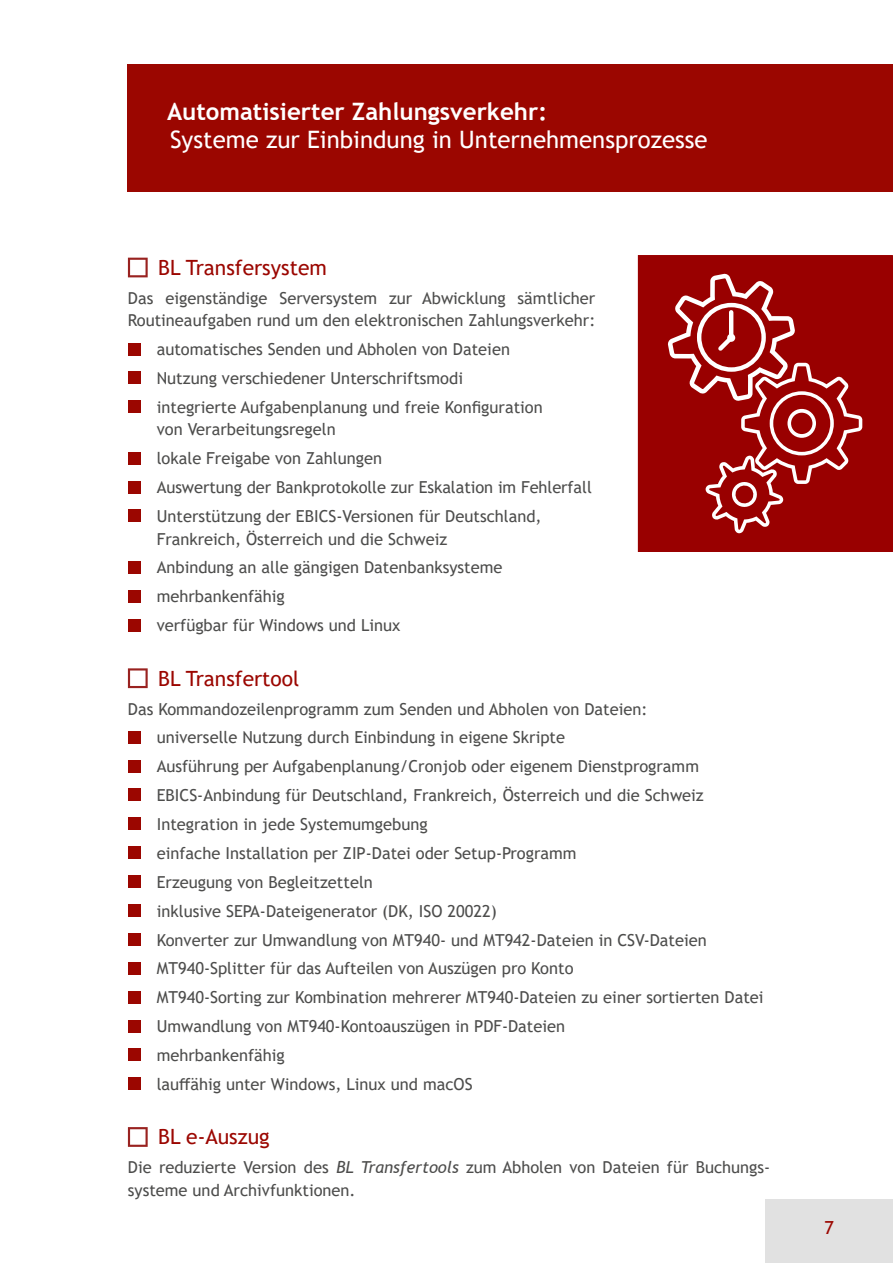
<style>
.page{position:relative;width:893px;height:1263px;background:#fff}
.page>*{position:absolute;margin:0;border:0;box-sizing:border-box;transform-origin:0 0}
.t1{font:24px "Trebuchet MS";color:#fff}
.t2{font:700 24px "Trebuchet MS";color:#fff}
.t3{font:21px "Trebuchet MS";color:#9b0600}
.t4{font:18px "Trebuchet MS";color:#9b0600}
.t5{font:16.5px/29px "Trebuchet MS";color:#4d4d4c}
.s1{font-style:italic}
</style>
<div class="page">
<div style="left:128px;top:64px;width:765px;height:127px;background:#9b0600"></div>
<svg style="left:128px;top:258px;width:20px;height:19px"></svg>
<div style="left:128px;top:343px;width:12px;height:12px;background:#9b0600"></div>
<div style="left:128px;top:372px;width:12px;height:12px;background:#9b0600"></div>
<div style="left:128px;top:401px;width:12px;height:12px;background:#9b0600"></div>
<div style="left:128px;top:452px;width:12px;height:12px;background:#9b0600"></div>
<div style="left:128px;top:481px;width:12px;height:12px;background:#9b0600"></div>
<div style="left:128px;top:510px;width:12px;height:12px;background:#9b0600"></div>
<div style="left:128px;top:561px;width:12px;height:12px;background:#9b0600"></div>
<div style="left:128px;top:590px;width:12px;height:12px;background:#9b0600"></div>
<div style="left:128px;top:619px;width:12px;height:12px;background:#9b0600"></div>
<svg style="left:128px;top:668px;width:20px;height:20px"></svg>
<div style="left:128px;top:731px;width:12px;height:12px;background:#9b0600"></div>
<div style="left:128px;top:760px;width:12px;height:12px;background:#9b0600"></div>
<div style="left:128px;top:789px;width:12px;height:12px;background:#9b0600"></div>
<div style="left:128px;top:818px;width:12px;height:12px;background:#9b0600"></div>
<div style="left:128px;top:846px;width:12px;height:13px;background:#9b0600"></div>
<div style="left:128px;top:875px;width:12px;height:13px;background:#9b0600"></div>
<div style="left:128px;top:904px;width:12px;height:13px;background:#9b0600"></div>
<div style="left:128px;top:933px;width:12px;height:12px;background:#9b0600"></div>
<div style="left:128px;top:962px;width:12px;height:12px;background:#9b0600"></div>
<div style="left:128px;top:991px;width:12px;height:12px;background:#9b0600"></div>
<div style="left:128px;top:1020px;width:12px;height:12px;background:#9b0600"></div>
<div style="left:128px;top:1049px;width:12px;height:12px;background:#9b0600"></div>
<div style="left:128px;top:1078px;width:12px;height:12px;background:#9b0600"></div>
<svg style="left:128px;top:1127px;width:20px;height:20px"></svg>
<div style="left:638px;top:255px;width:254px;height:297px;background:#900"></div>
<svg style="left:668px;top:273px;width:194px;height:260px"></svg>
<div style="left:765px;top:1199px;width:128px;height:64px;background:#e1e1e1"></div>
<h1 class="t2" style="left:167px;top:102px;width:382px">Automatisierter Zahlungsverkehr:</h1>
<h1 class="t1" style="left:170px;top:131px;width:539px">Systeme zur Einbindung in Unternehmensprozesse</h1>
<p class="t3" style="left:158px;top:259px;width:170px">BL Transfersystem</p>
<p class="t5" style="left:128px;top:288px;width:469px;line-height:22.5px">Das eigenständige Serversystem zur Abwicklung sämtlicher<br>Routineaufgaben rund um den elektronischen Zahlungsverkehr:</p>
<p class="t5" style="left:157px;top:336px;width:387px">automatisches Senden und Abholen von Dateien<br>Nutzung verschiedener Unterschriftsmodi integrierte Aufgabenplanung und freie Konfiguration</p>
<p class="t5" style="left:157px;top:417px;width:437px">von Verarbeitungsregeln<br>lokale Freigabe von Zahlungen<br>Auswertung der Bankprotokolle zur Eskalation im Fehlerfall Unterstützung der EBICS-Versionen für Deutschland,</p>
<p class="t5" style="left:157px;top:526px;width:347px">Frankreich, Österreich und die Schweiz Anbindung an alle gängigen Datenbanksysteme mehrbankenfähig<br>verfügbar für Windows und Linux</p>
<p class="t3" style="left:158px;top:670px;width:143px">BL Transfertool</p>
<p class="t5" style="left:157px;top:696px;width:608px;text-indent:-29px">Das Kommandozeilenprogramm zum Senden und Abholen von Dateien:<br>universelle Nutzung durch Einbindung in eigene Skripte<br>Ausführung per Aufgabenplanung/Cronjob oder eigenem Dienstprogramm EBICS-Anbindung für Deutschland, Frankreich, Österreich und die Schweiz Integration in jede Systemumgebung<br>einfache Installation per ZIP-Datei oder Setup-Programm<br>Erzeugung von Begleitzetteln<br>inklusive SEPA-Dateigenerator (DK, ISO 20022)<br>Konverter zur Umwandlung von MT940- und MT942-Dateien in CSV-Dateien MT940-Splitter für das Aufteilen von Auszügen pro Konto<br>MT940-Sorting zur Kombination mehrerer MT940-Dateien zu einer sortierten Datei Umwandlung von MT940-Kontoauszügen in PDF-Dateien<br>mehrbankenfähig<br>lauffähig unter Windows, Linux und macOS</p>
<p class="t3" style="left:158px;top:1129px;width:113px">BL e-Auszug</p>
<p class="t5" style="left:128px;top:1157px;width:644px;line-height:22.5px">Die reduzierte Version des <span class="s1">BL Transfertools</span> zum Abholen von Dateien für Buchungs&shy;systeme und Archivfunktionen.</p>
<p class="t4" style="left:824px;top:1221px;width:11px">7</p>
</div>
